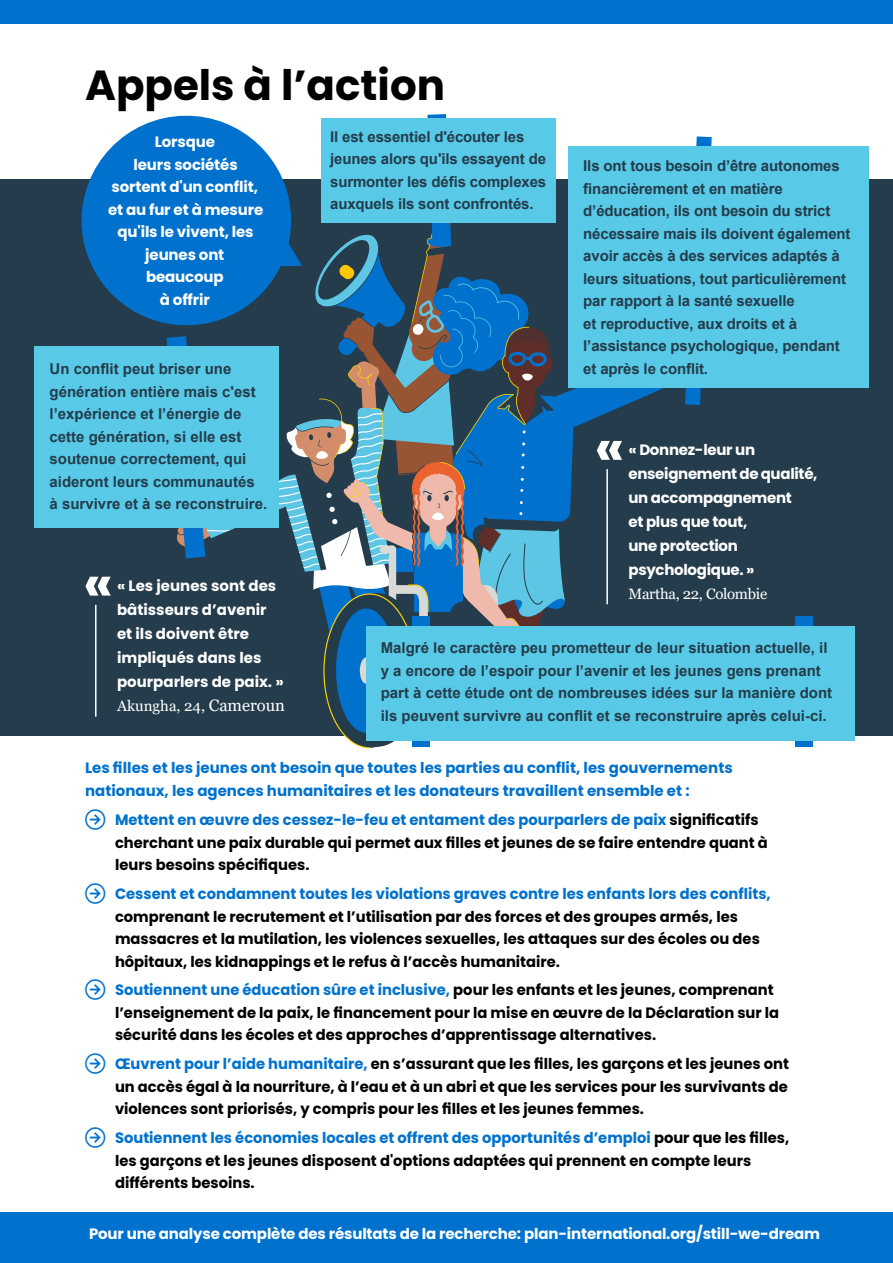
<style>
.page{position:relative;width:893px;height:1263px;background:#fff}
.page>*{position:absolute;margin:0;border:0;box-sizing:border-box;transform-origin:0 0}
.t1{font:700 54px "Poppins";color:#fff}
.t2{font:700 42px "Poppins";color:#000}
.t3{font:700 15px/22.5px "Poppins";color:#000}
.t4{font:700 15px/22.5px "Arial";letter-spacing:-.01em;color:#243c4b}
.t5{font:700 15px/24px "Poppins";letter-spacing:-.01em;color:#fff}
.t6{font:700 15px/22.5px "Poppins";color:#0072ce}
.t7{font:15px "Georgia";color:#fff}
.t8{font:15px "Georgia";letter-spacing:-.02em;color:#fff}
.s1{font-size:16.5px}
.s2{font-family:"Inter";color:#0072ce}
.s3{color:#0072ce}
</style>
<div class="page">
<div style="left:0;top:180px;width:893px;height:556px;background:#243c4b"></div>
<div style="left:0;top:1212px;width:893px;height:51px;background:#0072ce"></div>
<div style="left:0;top:0;width:893px;height:23px;background:#0072ce"></div>
<svg style="left:72px;top:117px;width:95px;height:207px"></svg>
<div style="left:795px;top:617px;width:17px;height:130px;background:#0072ce"></div>
<div style="left:34px;top:346px;width:244px;height:182px;background:#58cae7"></div>
<svg style="left:167px;top:114px;width:545px;height:635px"></svg>
<div style="left:568px;top:146px;width:300px;height:241px;background:#58cae7"></div>
<div style="left:413px;top:617px;width:17px;height:130px;background:#0072ce"></div>
<div style="left:366px;top:626px;width:489px;height:115px;background:#58cae7"></div>
<hr style="left:606px;top:469px;width:2px;height:135px;background:#fff">
<hr style="left:95px;top:605px;width:2px;height:112px;background:#fff">
<div style="left:96px;top:126px;width:180px;height:184px;background:#0072ce;border-radius:50%"></div>
<h2 class="t2" style="left:85px;top:61px;width:362px">Appels à l’action</h2>
<p class="t4" style="left:330px;top:125px;width:218px">Il est essentiel d'écouter les jeunes alors qu'ils essayent de surmonter les défis complexes auxquels ils sont confrontés.</p>
<p class="t5" style="left:108px;top:131px;width:157px;line-height:22.5px;text-align:center">Lorsque<br>leurs sociétés sortent d'un conflit, et au fur et à mesure qu'ils le vivent, les jeunes ont beaucoup<br>à offrir</p>
<p class="t4" style="left:583px;top:155px;width:269px">Ils ont tous besoin d’être autonomes financièrement et en matière d’éducation, ils ont besoin du strict nécessaire mais ils doivent également avoir accès à des services adaptés à leurs situations, tout particulièrement par rapport à la santé sexuelle<br>et reproductive, aux droits et à l’assistance psychologique, pendant et après le conflit.</p>
<p class="t4" style="left:50px;top:358px;width:219px">Un conflit peut briser une génération entière mais c'est l’expérience et l’énergie de cette génération, si elle est soutenue correctement, qui aideront leurs communautés<br>à survivre et à se reconstruire.</p>
<h1 class="t1" style="left:594px;top:416px;width:32px">«</h1>
<p class="t5" style="left:628px;top:438px;width:191px">« Donnez-leur un enseignement de qualité, un accompagnement<br>et plus que tout,<br>une protection psychologique. »</p>
<p class="t8" style="left:628px;top:585px;width:140px">Martha, 22, Colombie</p>
<h1 class="t1" style="left:83px;top:552px;width:32px">«</h1>
<p class="t5" style="left:117px;top:574px;width:168px">« Les jeunes sont des bâtisseurs d’avenir et ils doivent être impliqués dans les pourparlers de paix. »</p>
<p class="t7" style="left:117px;top:697px;width:170px">Akungha, 24, <span class="s1">Cameroun</span></p>
<p class="t4" style="left:381px;top:637px;width:453px">Malgré le caractère peu prometteur de leur situation actuelle, il y a encore de l’espoir pour l’avenir et les jeunes gens prenant part à cette étude ont de nombreuses idées sur la manière dont ils peuvent survivre au conflit et se reconstruire après celui-ci.</p>
<p class="t6" style="left:85px;top:757px;width:649px">Les filles et les jeunes ont besoin que toutes les parties au conflit, les gouvernements nationaux, les agences humanitaires et les donateurs travaillent ensemble et :</p>
<p class="t3" style="left:115px;top:809px;width:654px;text-indent:-30px"><span class="s2">݀</span> <span class="s3">Mettent en œuvre des cessez-le-feu et entament des pourparlers de paix</span> significatifs cherchant une paix durable qui permet aux filles et jeunes de se faire entendre quant à leurs besoins spécifiques.</p>
<p class="t3" style="left:115px;top:883px;width:657px;text-indent:-30px"><span class="s2">݀</span> <span class="s3">Cessent et condamnent toutes les violations graves contre les enfants lors des conflits, </span>comprenant le recrutement et l’utilisation par des forces et des groupes armés, les massacres et la mutilation, les violences sexuelles, les attaques sur des écoles ou des hôpitaux, les kidnappings et le refus à l’accès humanitaire.</p>
<p class="t3" style="left:115px;top:979px;width:666px;text-indent:-30px"><span class="s2">݀</span> <span class="s3">Soutiennent une éducation sûre et inclusive,</span> pour les enfants et les jeunes, comprenant l’enseignement de la paix, le financement pour la mise en œuvre de la Déclaration sur la sécurité dans les écoles et des approches d’apprentissage alternatives.</p>
<p class="t3" style="left:115px;top:1053px;width:675px;text-align:justify;text-indent:-30px"><span class="s2">݀</span> <span class="s3">Œuvrent pour l’aide humanitaire,</span> en s’assurant que les filles, les garçons et les jeunes ont un accès égal à la nourriture, à l’eau et à un abri et que les services pour les survivants de violences sont priorisés, y compris pour les filles et les jeunes femmes.</p>
<p class="t3" style="left:115px;top:1127px;width:676px;text-indent:-30px"><span class="s2">݀</span> <span class="s3">Soutiennent les économies locales et offrent des opportunités d’emploi</span> pour que les filles, les garçons et les jeunes disposent d'options adaptées qui prennent en compte leurs différents besoins.</p>
<p class="t5" style="left:89px;top:1221px;width:733px">Pour une analyse complète des résultats de la recherche: plan-international.org/still-we-dream</p>
</div>
